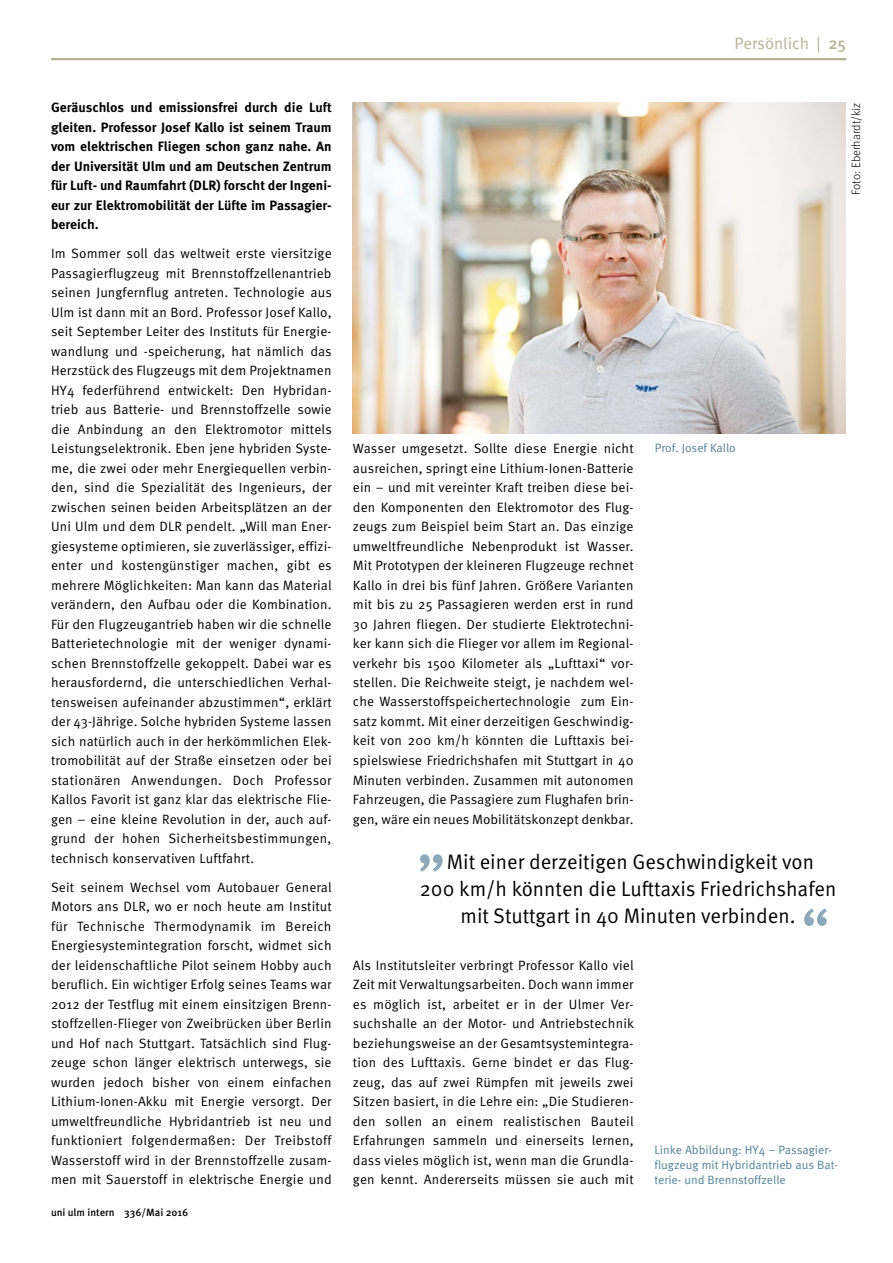
<style>
.page{position:relative;width:893px;height:1263px;background:#fff}
.page>*{position:absolute;margin:0;border:0;box-sizing:border-box;transform-origin:0 0}
.t1{font:21px/27px "Meta OT Norm";color:#000;text-align:center}
.t2{font:16.5px "Meta OT Norm";color:#b6b294}
.t3{font:13.5px/19.5px "Meta OT Norm";letter-spacing:.01em;color:#000;text-align:justify}
.t4{font:700 13.5px/19.5px "Meta OT";color:#000;text-align:justify}
.t5{font:12px/15px "Meta OT Norm";color:#518196}
.t6{font:300 12px "Meta OT";color:#000}
.t7{font:500 10.5px "Meta OT";color:#000}
.s1{font-family:"Meta OT";font-weight:500}
</style>
<div class="page">
<hr style="left:51px;top:58px;width:795px;height:2px;background:#b6b294">
<img style="left:353px;top:102px;width:493px;height:332px">
<svg style="left:420px;top:854px;width:23px;height:18px"></svg>
<svg style="left:804px;top:908px;width:23px;height:18px"></svg>
<p class="t4" style="left:51px;top:98px;width:282px">Geräuschlos und emissionsfrei durch die Luft gleiten. Professor Josef Kallo ist seinem Traum vom elektrischen Fliegen schon ganz nahe. An der Universität Ulm und am Deutschen Zentrum für Luft- und Raumfahrt (DLR) forscht der Ingeni&shy;eur zur Elektromobilität der Lüfte im Passagier&shy;bereich.</p>
<p class="t3" style="left:51px;top:244px;width:282px">Im Sommer soll das weltweit erste viersitzige Passagierflugzeug mit Brennstoffzellenantrieb seinen Jungfernflug antreten. Technologie aus Ulm ist dann mit an Bord. Professor Josef Kallo, seit September Leiter des Instituts für Energie&shy;wandlung und -speicherung, hat nämlich das Herzstück des Flugzeugs mit dem Projektnamen HY4 federführend entwickelt: Den Hybridan&shy;trieb aus Batterie- und Brennstoffzelle sowie die Anbindung an den Elektromotor mittels Leistungselektronik. Eben jene hybriden Syste&shy;me, die zwei oder mehr Energiequellen verbin&shy;den, sind die Spezialität des Ingenieurs, der zwischen seinen beiden Arbeitsplätzen an der Uni Ulm und dem DLR pendelt. „Will man Ener&shy;giesysteme optimieren, sie zuverlässiger, effizi&shy;enter und kostengünstiger machen, gibt es mehrere Möglichkeiten: Man kann das Material verändern, den Aufbau oder die Kombination.<br>Für den Flugzeugantrieb haben wir die schnelle Batterietechnologie mit der weniger dynami&shy;schen Brennstoffzelle gekoppelt. Dabei war es herausfordernd, die unterschiedlichen Verhal&shy;tensweisen aufeinander abzustimmen“, erklärt der 43-Jährige. Solche hybriden Systeme lassen sich natürlich auch in der herkömmlichen Elek&shy;tromobilität auf der Straße einsetzen oder bei stationären Anwendungen. Doch Professor Kallos Favorit ist ganz klar das elektrische Flie&shy;gen – eine kleine Revolution in der, auch auf&shy;grund der hohen Sicherheitsbestimmungen, technisch konservativen Luftfahrt.</p>
<p class="t3" style="left:51px;top:877px;width:282px">Seit seinem Wechsel vom Autobauer General Motors ans DLR, wo er noch heute am Institut für Technische Thermodynamik im Bereich Energiesystemintegration forscht, widmet sich der leidenschaftliche Pilot seinem Hobby auch beruflich. Ein wichtiger Erfolg seines Teams war 2012 der Testflug mit einem einsitzigen Brenn&shy;stoffzellen-Flieger von Zweibrücken über Berlin und Hof nach Stuttgart. Tatsächlich sind Flug&shy;zeuge schon länger elektrisch unterwegs, sie wurden jedoch bisher von einem einfachen Lithium-Ionen-Akku mit Energie versorgt. Der umweltfreundliche Hybridantrieb ist neu und funktioniert folgendermaßen: Der Treibstoff Wasserstoff wird in der Brennstoffzelle zusam&shy;men mit Sauerstoff in elektrische Energie und</p>
<p class="t7" style="left:51px;top:1205px;width:139px">uni ulm intern 336/Mai 2016</p>
<p class="t2" style="left:734px;top:33px;width:113px">Persönlich | <span class="s1">25</span></p>
<p class="t6" style="left:849px;top:195px;width:94px;rotate:-90deg">Foto: Eberhardt/kiz</p>
<p class="t3" style="left:353px;top:439px;width:282px">Wasser umgesetzt. Sollte diese Energie nicht ausreichen, springt eine Lithium-Ionen-Batterie ein – und mit vereinter Kraft treiben diese bei&shy;den Komponenten den Elektromotor des Flug&shy;zeugs zum Beispiel beim Start an. Das einzige umweltfreundliche Nebenprodukt ist Wasser.<br>Mit Prototypen der kleineren Flugzeuge rechnet Kallo in drei bis fünf Jahren. Größere Varianten mit bis zu 25 Passagieren werden erst in rund 30 Jahren fliegen. Der studierte Elektrotechni&shy;ker kann sich die Flieger vor allem im Regional&shy;verkehr bis 1500 Kilometer als „Lufttaxi“ vor&shy;stellen. Die Reichweite steigt, je nachdem wel&shy;che Wasserstoffspeichertechnologie zum Ein&shy;satz kommt. Mit einer derzeitigen Geschwindig&shy;keit von 200 km/h könnten die Lufttaxis bei&shy;spielswiese Friedrichshafen mit Stuttgart in 40<br>Minuten verbinden. Zusammen mit autonomen Fahrzeugen, die Passagiere zum Flughafen brin&shy;gen, wäre ein neues Mobilitätskonzept denkbar.</p>
<p class="t5" style="left:655px;top:441px;width:82px">Prof. Josef Kallo</p>
<h1 class="t1" style="left:420px;top:849px;width:418px">Mit einer derzeitigen Geschwindigkeit von<br>200 km/h könnten die Lufttaxis Friedrichshafen mit Stuttgart in 40 Minuten verbinden.</h1>
<p class="t3" style="left:353px;top:956px;width:283px">Als Institutsleiter verbringt Professor Kallo viel Zeit mit Verwaltungsarbeiten. Doch wann immer es möglich ist, arbeitet er in der Ulmer Ver&shy;suchshalle an der Motor- und Antriebstechnik beziehungsweise an der Gesamtsystemintegra&shy;tion des Lufttaxis. Gerne bindet er das Flug&shy;zeug, das auf zwei Rümpfen mit jeweils zwei Sitzen basiert, in die Lehre ein: „Die Studieren&shy;den sollen an einem realistischen Bauteil Erfahrungen sammeln und einerseits lernen, dass vieles möglich ist, wenn man die Grundla&shy;gen kennt. Andererseits müssen sie auch mit</p>
<p class="t5" style="left:654px;top:1143px;width:185px">Linke Abbildung: HY4 – Passagier&shy;flugzeug mit Hybridantrieb aus Bat&shy;terie- und Brennstoffzelle</p>
</div>
